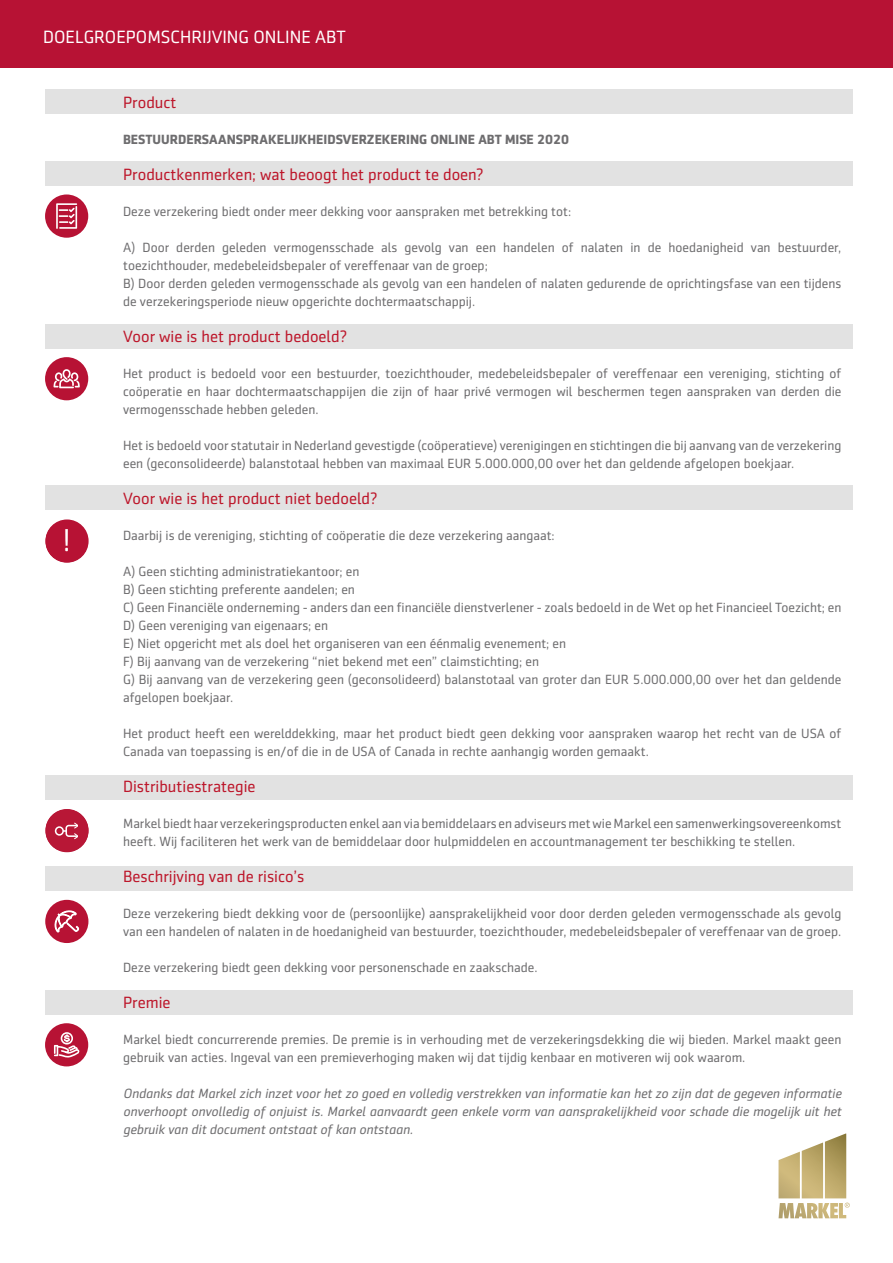
<style>
.page{position:relative;width:893px;height:1263px;background:#fff}
.page>*{position:absolute;margin:0;border:0;box-sizing:border-box;transform-origin:0 0}
.t1{font:31.5px "Sentico Sans DT";color:#fff}
.t2{font:18px "Sentico Sans DT";color:#fff}
.t3{font:16.5px "Sentico Sans DT";color:#bd172b}
.t4{font:13.5px/18px "Sentico Sans DT";color:#6e6d6f}
.t5{font:italic 13.5px/18px "Sentico Sans DT";color:#6e6d6f;text-align:justify}
.t6{font:700 13.5px "Sentico Sans DT";color:#6e6d6f}
</style>
<div class="page">
<div style="left:45px;top:89px;width:808px;height:25px;background:#e2e2e2"></div>
<div style="left:45px;top:866px;width:808px;height:25px;background:#e2e2e2"></div>
<div style="left:45px;top:990px;width:808px;height:25px;background:#e2e2e2"></div>
<div style="left:45px;top:775px;width:808px;height:25px;background:#e2e2e2"></div>
<div style="left:45px;top:485px;width:808px;height:25px;background:#e2e2e2"></div>
<div style="left:45px;top:324px;width:808px;height:25px;background:#e2e2e2"></div>
<div style="left:45px;top:161px;width:808px;height:25px;background:#e2e2e2"></div>
<div style="left:45px;top:900px;width:43px;height:43px;background:#b71234;border-radius:50%"></div>
<svg style="left:54px;top:910px;width:26px;height:23px"></svg>
<div style="left:45px;top:194px;width:43px;height:44px;background:#b71234;border-radius:50%"></div>
<svg style="left:56px;top:203px;width:21px;height:26px"></svg>
<div style="left:45px;top:357px;width:43px;height:43px;background:#b71234;border-radius:50%"></div>
<svg style="left:54px;top:369px;width:26px;height:19px"></svg>
<div style="left:45px;top:1023px;width:43px;height:43px;background:#b71234;border-radius:50%"></div>
<svg style="left:54px;top:1032px;width:26px;height:25px"></svg>
<div style="left:0;top:0;width:893px;height:68px;background:#b71234"></div>
<svg style="left:778px;top:1133px;width:72px;height:85px"></svg>
<svg style="left:45px;top:809px;width:44px;height:43px"></svg>
<svg style="left:45px;top:519px;width:44px;height:44px"></svg>
<svg style="left:45px;top:520px;width:43px;height:42px"></svg>
<h2 class="t2" style="left:43px;top:28px;width:304px">DOELGROEPOMSCHRIJVING ONLINE ABT</h2>
<h1 class="t1" style="left:63px;top:523px;width:9px">!</h1>
<p class="t3" style="left:123px;top:93px;width:55px">Product</p>
<p class="t6" style="left:123px;top:132px;width:447px">BESTUURDERSAANSPRAKELIJKHEIDSVERZEKERING ONLINE ABT MISE 2020</p>
<p class="t3" style="left:123px;top:165px;width:362px">Productkenmerken; wat beoogt het product te doen?</p>
<p class="t4" style="left:123px;top:202px;width:450px">Deze verzekering biedt onder meer dekking voor aanspraken met betrekking tot:</p>
<p class="t4" style="left:123px;top:238px;width:720px">A) Door derden geleden vermogensschade als gevolg van een handelen of nalaten in de hoedanigheid van bestuurder, toezichthouder, medebeleidsbepaler of vereffenaar van de groep;<br>B) Door derden geleden vermogensschade als gevolg van een handelen of nalaten gedurende de oprichtingsfase van een tijdens de verzekeringsperiode nieuw opgerichte dochtermaatschappij.</p>
<p class="t3" style="left:123px;top:327px;width:226px">Voor wie is het product bedoeld?</p>
<p class="t4" style="left:123px;top:364px;width:720px;text-align:justify">Het product is bedoeld voor een bestuurder, toezichthouder, medebeleidsbepaler of vereffenaar een vereniging, stichting of coöperatie en haar dochtermaatschappijen die zijn of haar privé vermogen wil beschermen tegen aanspraken van derden die vermogensschade hebben geleden.</p>
<p class="t4" style="left:123px;top:436px;width:720px">Het is bedoeld voor statutair in Nederland gevestigde (coöperatieve) verenigingen en stichtingen die bij aanvang van de verzekering een (geconsolideerde) balanstotaal hebben van maximaal EUR 5.000.000,00 over het dan geldende afgelopen boekjaar.</p>
<p class="t3" style="left:123px;top:489px;width:256px">Voor wie is het product niet bedoeld?</p>
<p class="t4" style="left:123px;top:526px;width:433px">Daarbij is de vereniging, stichting of coöperatie die deze verzekering aangaat:</p>
<p class="t4" style="left:123px;top:562px;width:720px">A) Geen stichting administratiekantoor; en<br>B) Geen stichting preferente aandelen; en<br>C) Geen Financiële onderneming - anders dan een financiële dienstverlener - zoals bedoeld in de Wet op het Financieel Toezicht; en D) Geen vereniging van eigenaars; en<br>E) Niet opgericht met als doel het organiseren van een éénmalig evenement; en<br>F) Bij aanvang van de verzekering “niet bekend met een” claimstichting; en<br>G) Bij aanvang van de verzekering geen (geconsolideerd) balanstotaal van groter dan EUR 5.000.000,00 over het dan geldende afgelopen boekjaar.</p>
<p class="t4" style="left:123px;top:724px;width:720px">Het product heeft een werelddekking, maar het product biedt geen dekking voor aanspraken waarop het recht van de USA of<br>Canada van toepassing is en/of die in de USA of Canada in rechte aanhangig worden gemaakt.</p>
<p class="t3" style="left:123px;top:777px;width:134px">Distributiestrategie</p>
<p class="t4" style="left:123px;top:814px;width:720px">Markel biedt haar verzekeringsproducten enkel aan via bemiddelaars en adviseurs met wie Markel een samenwerkingsovereenkomst heeft. Wij faciliteren het werk van de bemiddelaar door hulpmiddelen en accountmanagement ter beschikking te stellen.</p>
<p class="t3" style="left:123px;top:867px;width:183px">Beschrijving van de risico’s</p>
<p class="t4" style="left:123px;top:904px;width:720px">Deze verzekering biedt dekking voor de (persoonlijke) aansprakelijkheid voor door derden geleden vermogensschade als gevolg van een handelen of nalaten in de hoedanigheid van bestuurder, toezichthouder, medebeleidsbepaler of vereffenaar van de groep.</p>
<p class="t4" style="left:123px;top:958px;width:416px">Deze verzekering biedt geen dekking voor personenschade en zaakschade.</p>
<p class="t3" style="left:123px;top:993px;width:49px">Premie</p>
<p class="t4" style="left:123px;top:1030px;width:720px">Markel biedt concurrerende premies. De premie is in verhouding met de verzekeringsdekking die wij bieden. Markel maakt geen gebruik van acties. Ingeval van een premieverhoging maken wij dat tijdig kenbaar en motiveren wij ook waarom.</p>
<p class="t5" style="left:123px;top:1084px;width:720px">Ondanks dat Markel zich inzet voor het zo goed en volledig verstrekken van informatie kan het zo zijn dat de gegeven informatie onverhoopt onvolledig of onjuist is. Markel aanvaardt geen enkele vorm van aansprakelijkheid voor schade die mogelijk uit het gebruik van dit document ontstaat of kan ontstaan.</p>
</div>
